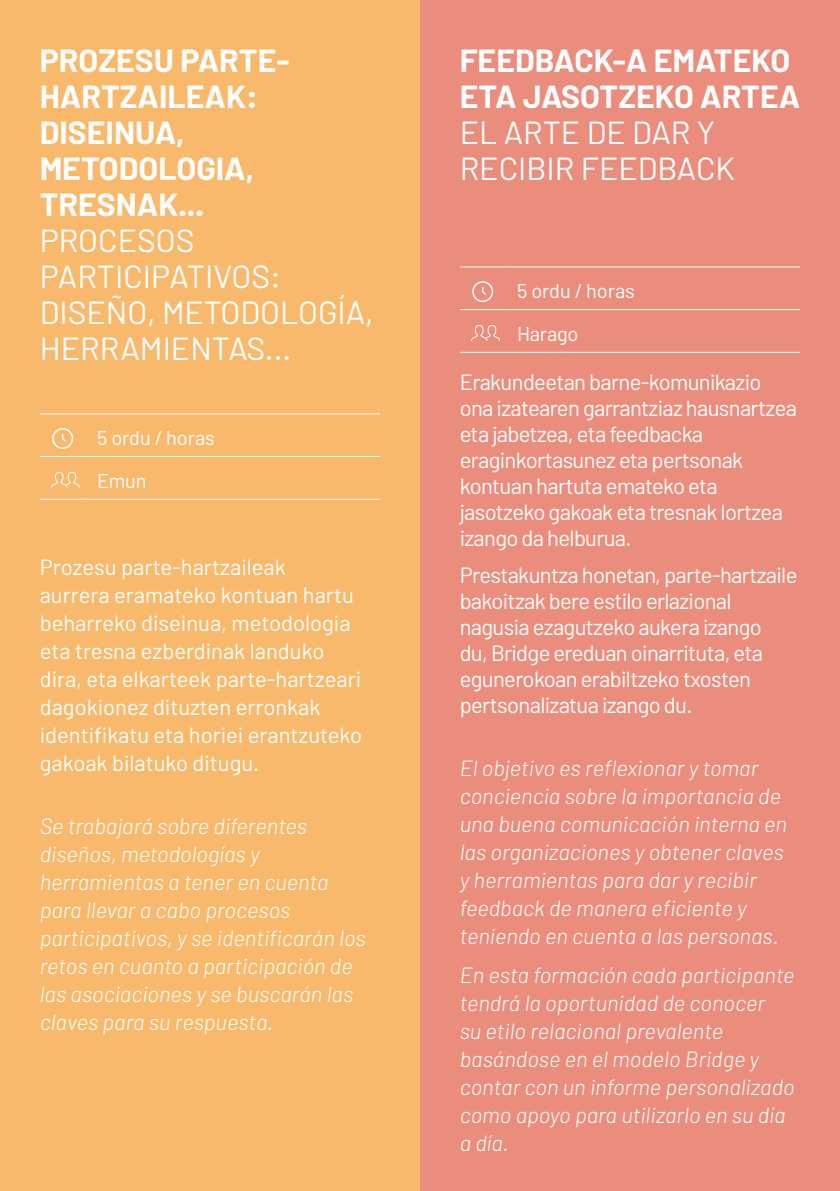
<style>
.page{position:relative;width:840px;height:1191px;background:#fff}
.page>*{position:absolute;margin:0;border:0;box-sizing:border-box;transform-origin:0 0}
.t1{font:700 32px/36px "Barlow";color:#fff}
.t2{font:32px/36px "Barlow";color:#fff}
.t3{font:italic 300 22px/28px "Barlow";color:#fff}
.t4{font:22px/26px "Barlow";letter-spacing:-.03em;color:#fff}
.t5{font:22px/28px "Barlow";color:#fff}
.t6{font:20px/42.6px "Barlow";color:#fff}
</style>
<div class="page">
<div style="left:0;top:0;width:420px;height:1191px;background:#f9b96c"></div>
<div style="left:420px;top:0;width:419px;height:1191px;background:#ea8d7d"></div>
<hr style="left:40px;top:413px;width:46px;height:1px;background:#fff">
<hr style="left:86px;top:413px;width:294px;height:1px;background:#fff">
<hr style="left:40px;top:456px;width:46px;height:1px;background:#fff">
<hr style="left:86px;top:456px;width:294px;height:1px;background:#fff">
<hr style="left:40px;top:499px;width:46px;height:1px;background:#fff">
<hr style="left:86px;top:499px;width:294px;height:1px;background:#fff">
<svg style="left:52px;top:428px;width:21px;height:21px"></svg>
<svg style="left:51px;top:471px;width:30px;height:17px"></svg>
<hr style="left:459px;top:266px;width:46px;height:1px;background:#fff">
<hr style="left:505px;top:266px;width:294px;height:1px;background:#fff">
<hr style="left:459px;top:309px;width:46px;height:1px;background:#fff">
<hr style="left:505px;top:309px;width:294px;height:1px;background:#fff">
<hr style="left:459px;top:352px;width:46px;height:1px;background:#fff">
<hr style="left:505px;top:352px;width:294px;height:1px;background:#fff">
<svg style="left:472px;top:281px;width:21px;height:21px"></svg>
<svg style="left:471px;top:325px;width:29px;height:16px"></svg>
<h1 class="t1" style="left:40px;top:42px;width:251px">PROZESU PARTE-<br>HARTZAILEAK:<br>DISEINUA,<br>METODOLOGIA,<br>TRESNAK...</h1>
<h1 class="t2" style="left:40px;top:221px;width:335px">PROCESOS<br>PARTICIPATIVOS:<br>DISEÑO, METODOLOGÍA,<br>HERRAMIENTAS...</h1>
<p class="t6" style="left:97px;top:416px;width:119px">5 ordu / horas<br>Emun</p>
<p class="t5" style="left:40px;top:553px;width:324px">Prozesu parte-hartzaileak<br>aurrera eramateko kontuan hartu beharreko diseinua, metodologia eta tresna ezberdinak landuko dira, eta elkarteek parte-hartzeari dagokionez dituzten erronkak identifikatu eta horiei erantzuteko gakoak bilatuko ditugu.</p>
<p class="t3" style="left:40px;top:811px;width:327px">Se trabajará sobre diferentes diseños, metodologías y herramientas a tener en cuenta para llevar a cabo procesos participativos, y se identificarán los retos en cuanto a participación de las asociaciones y se buscarán las claves para su respuesta.</p>
<h1 class="t1" style="left:459px;top:42px;width:342px">FEEDBACK-A EMATEKO<br>ETA JASOTZEKO ARTEA</h1>
<h1 class="t2" style="left:459px;top:113px;width:277px">EL ARTE DE DAR Y<br>RECIBIR FEEDBACK</h1>
<p class="t6" style="left:516px;top:269px;width:119px">5 ordu / horas<br>Harago</p>
<p class="t4" style="left:459px;top:368px;width:339px">Erakundeetan barne-komunikazio ona izatearen garrantziaz hausnartzea eta jabetzea, eta feedbacka eraginkortasunez eta pertsonak kontuan hartuta emateko eta jasotzeko gakoak eta tresnak lortzea izango da helburua.</p>
<p class="t4" style="left:459px;top:561px;width:339px">Prestakuntza honetan, parte-hartzaile bakoitzak bere estilo erlazional nagusia ezagutzeko aukera izango<br>du, Bridge ereduan oinarrituta, eta egunerokoan erabiltzeko txosten pertsonalizatua izango du.</p>
<p class="t3" style="left:459px;top:753px;width:329px">El objetivo es reflexionar y tomar conciencia sobre la importancia de una buena comunicación interna en las organizaciones y obtener claves y herramientas para dar y recibir feedback de manera eficiente y teniendo en cuenta a las personas.</p>
<p class="t3" style="left:459px;top:961px;width:336px">En esta formación cada participante tendrá la oportunidad de conocer<br>su etilo relacional prevalente basándose en el modelo Bridge y contar con un informe personalizado como apoyo para utilizarlo en su día a día.</p>
</div>
